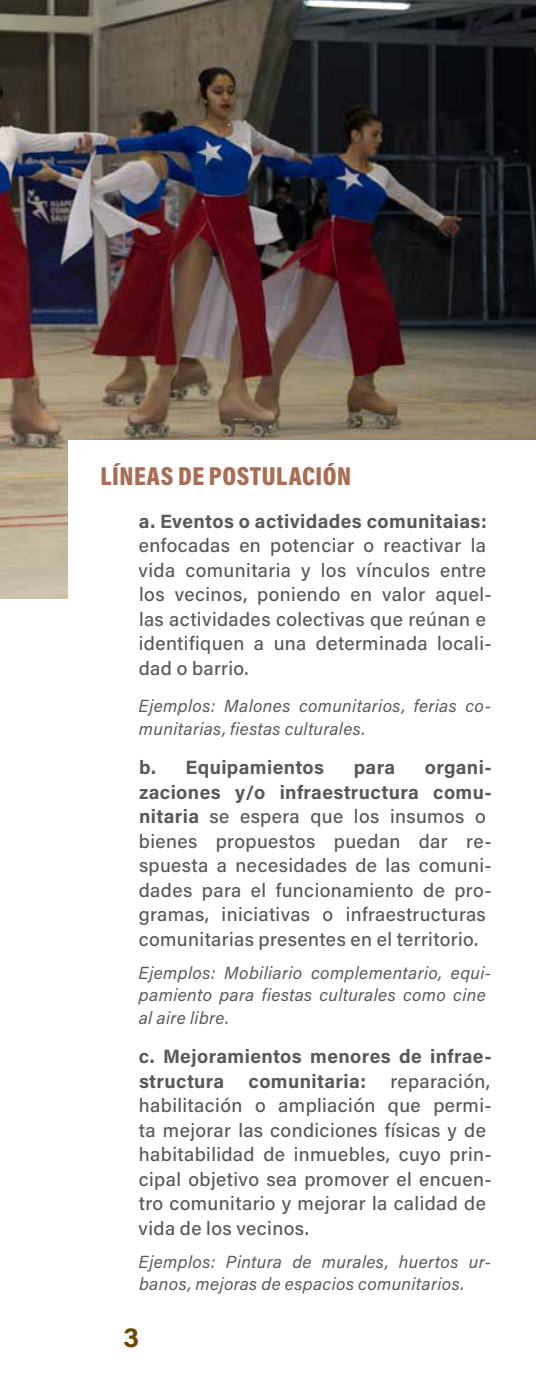
<style>
.page{position:relative;width:536px;height:1389px;background:#fff}
.page>*{position:absolute;margin:0;border:0;box-sizing:border-box;transform-origin:0 0}
.t1{font:700 28px "Acumin Pro";color:#704500}
.t2{font:900 26.25px "Acumin Pro Cond";letter-spacing:.02em;color:#a96c54}
.t3{font:500 19.25px/24.5px "Acumin Pro";letter-spacing:.02em;color:#58595b}
.t4{font:700 19.25px/24.5px "Acumin Pro";letter-spacing:.02em;color:#58595b}
.t5{font:italic 17.5px/22.8px "Acumin Pro";letter-spacing:.02em;color:#58595b}
.s1{font-weight:700}
</style>
<div class="page">
<img style="left:0;top:0;width:536px;height:598px">
<div style="left:68px;top:440px;width:468px;height:717px;background:#fff"></div>
<h2 class="t2" style="left:100px;top:459px;width:252px">LÍNEAS DE POSTULACIÓN</h2>
<p class="t4" style="left:139px;top:508px;width:349px">a. Eventos o actividades comunitaias:</p>
<p class="t3" style="left:139px;top:532px;width:354px">enfocadas en potenciar o reactivar la vida comunitaria y los vínculos entre los vecinos, poniendo en valor aquel&shy;las actividades colectivas que reúnan e identifiquen a una determinada locali&shy;dad o barrio.</p>
<p class="t5" style="left:138px;top:694px;width:354px">Ejemplos: Malones comunitarios, ferias co&shy;munitarias, fiestas culturales.</p>
<p class="t4" style="left:139px;top:755px;width:187px">b. Equipamientos</p>
<p class="t4" style="left:354px;top:755px;width:43px">para</p>
<p class="t3" style="left:139px;top:755px;width:354px;text-indent:286px"><span class="s1">organi&shy;zaciones y/o infraestructura comu&shy;nitaria</span> se espera que los insumos o bienes propuestos puedan dar re&shy;spuesta a necesidades de las comuni&shy;dades para el funcionamiento de pro&shy;gramas, iniciativas o infraestructuras comunitarias presentes en el territorio.</p>
<p class="t5" style="left:138px;top:960px;width:354px">Ejemplos: Mobiliario complementario, equi&shy;pamiento para fiestas culturales como cine al aire libre.</p>
<p class="t4" style="left:139px;top:1044px;width:354px">c. Mejoramientos menores de infrae&shy;structura</p>
<p class="t3" style="left:139px;top:1068px;width:354px;text-indent:252px">reparación, habilitación o ampliación que permi&shy;ta mejorar las condiciones físicas y de habitabilidad de inmuebles, cuyo prin&shy;cipal objetivo sea promover el encuen&shy;tro comunitario y mejorar la calidad de vida de los vecinos.</p>
<p class="t5" style="left:138px;top:1249px;width:354px">Ejemplos: Pintura de murales, huertos ur&shy;banos, mejoras de espacios comunitarios.</p>
<p class="t4" style="left:248px;top:1068px;width:119px">comunitaria:</p>
<h1 class="t1" style="left:123px;top:1317px;width:17px">3</h1>
</div>
